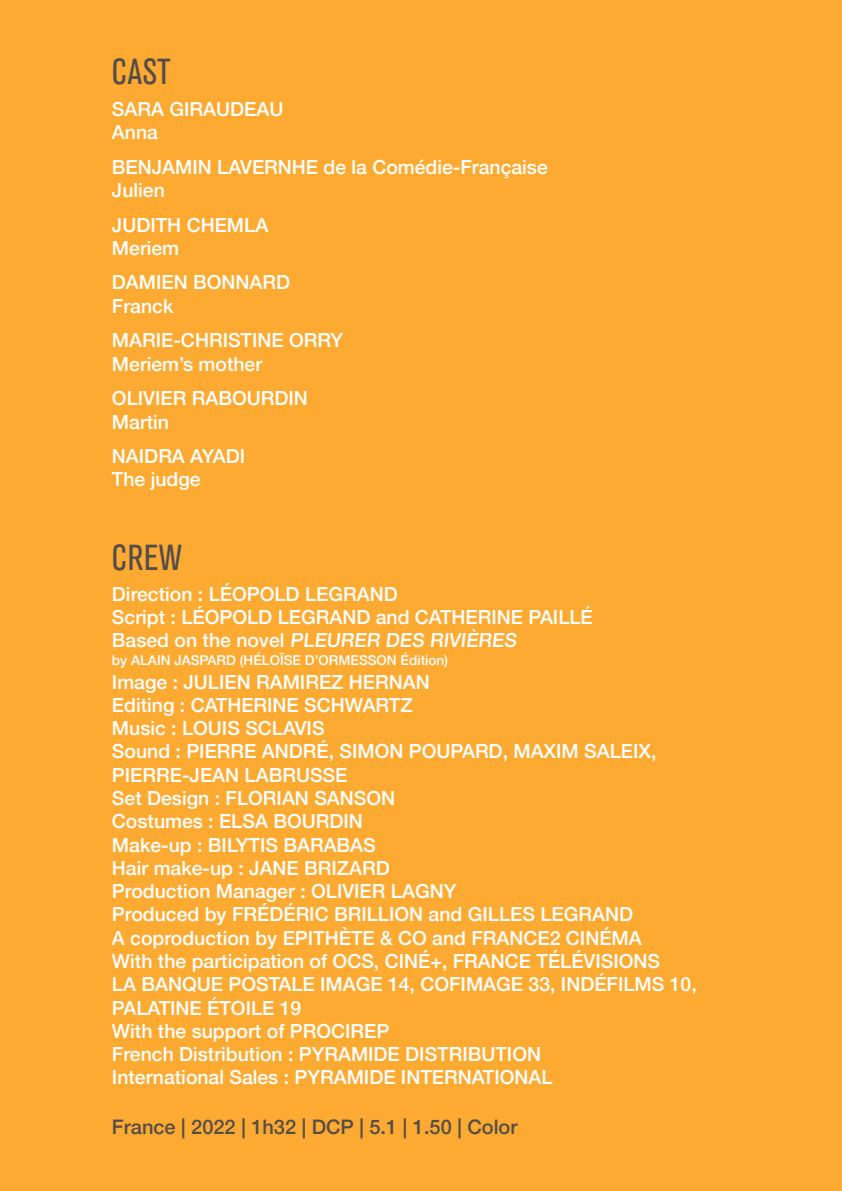
<style>
.page{position:relative;width:842px;height:1191px;background:#fdaa33}
.page>*{position:absolute;margin:0;border:0;box-sizing:border-box;transform-origin:0 0}
.t1{font:condensed 36px "Akzidenz Grotesk BE";letter-spacing:.02em;color:#544d48}
.t2{font:500 20px "Helvetica Neue";color:#544d48}
.t3{font:500 19.4px/23.2px "Helvetica Neue";color:#fff}
.t4{font:500 13.6px "Helvetica Neue";color:#fff}
</style>
<div class="page">
<h1 class="t1" style="left:112px;top:51px;width:60px">CAST</h1>
<p class="t3" style="left:112px;top:96px;width:173px">SARA GIRAUDEAU<br>Anna</p>
<p class="t3" style="left:112px;top:153px;width:437px">BENJAMIN LAVERNHE de la Comédie-Française<br>Julien</p>
<p class="t3" style="left:112px;top:211px;width:158px">JUDITH CHEMLA<br>Meriem</p>
<p class="t3" style="left:112px;top:269px;width:180px">DAMIEN BONNARD<br>Franck</p>
<p class="t3" style="left:112px;top:327px;width:233px">MARIE-CHRISTINE ORRY<br>Meriem’s mother</p>
<p class="t3" style="left:112px;top:385px;width:197px">OLIVIER RABOURDIN<br>Martin</p>
<p class="t3" style="left:112px;top:443px;width:135px">NAIDRA AYADI<br>The judge</p>
<h1 class="t1" style="left:112px;top:537px;width:71px">CREW</h1>
<p class="t3" style="left:112px;top:580px;width:482px">Direction : LÉOPOLD LEGRAND<br>Script : LÉOPOLD LEGRAND and CATHERINE PAILLÉ<br>B as ed o n t h e n ove l PLEURER DES RIVIÈRES</p>
<p class="t4" style="left:112px;top:649px;width:338px">by ALAIN JASPARD (HÉLOÏSE D’ORMESSON Édition)</p>
<p class="t3" style="left:112px;top:668px;width:586px">Image : JULIEN RAMIREZ HERNAN<br>Editing : CATHERINE SCHWARTZ<br>Music : LOUIS SCLAVIS<br>Sound : PIERRE ANDRÉ, SIMON POUPARD, MAXIM SALEIX, PIERRE-JEAN LABRUSSE<br>Set Design : FLORIAN SANSON<br>Costumes : ELSA BOURDIN<br>Make-up : BILYTIS BARABAS<br>Hair make-up : JANE BRIZARD<br>Production Manager : OLIVIER LAGNY<br>Produced by FRÉDÉRIC BRILLION and GILLES LEGRAND<br>A coproduction by EPITHÈTE &amp; CO and FRANCE2 CINÉMA<br>With the participation of OCS, CINÉ+, FRANCE TÉLÉVISIONS<br>LA BANQUE POSTALE IMAGE 14, COFIMAGE 33, INDÉFILMS 10, PALATINE ÉTOILE 19<br>With the support of PROCIREP<br>French Distribution : PYRAMIDE DISTRIBUTION<br>International Sales : PYRAMIDE INTERNATIONAL</p>
<p class="t2" style="left:112px;top:1111px;width:407px">France | 2022 | 1h32 | DCP | 5.1 | 1.50 | Color</p>
</div>
